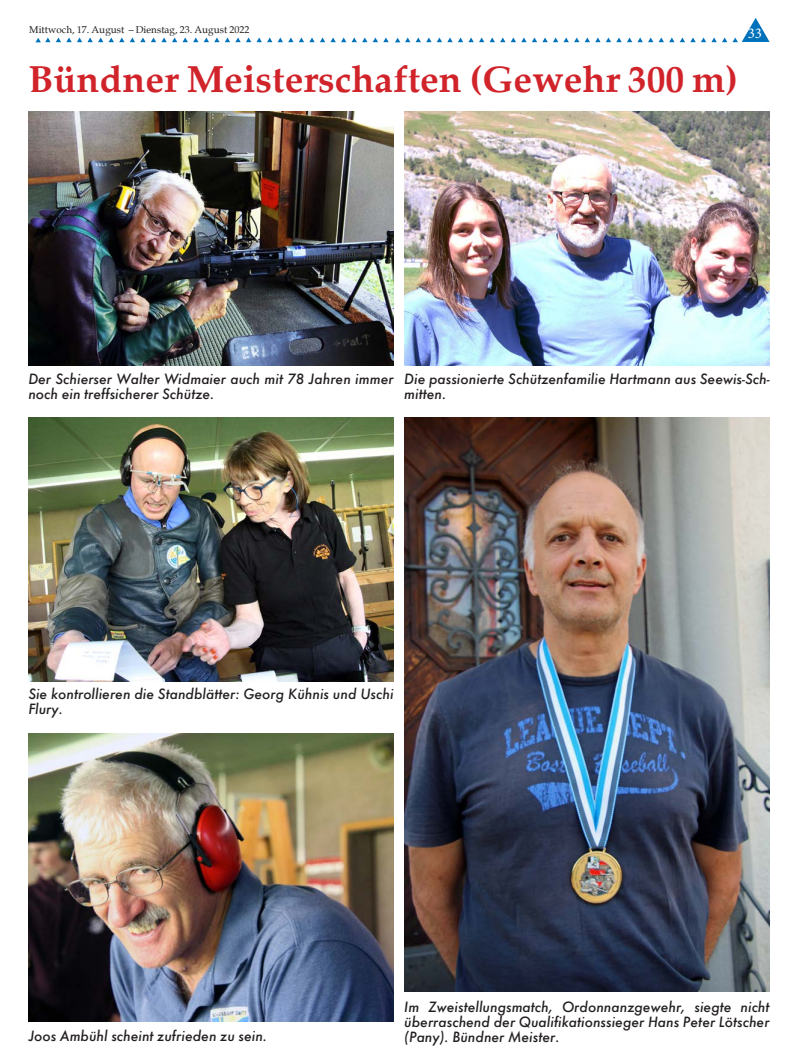
<style>
.page{position:relative;width:798px;height:1063px;background:#fff}
.page>*{position:absolute;margin:0;border:0;box-sizing:border-box;transform-origin:0 0}
.t1{font:700 37.5px "Palatia";color:#d1232a}
.t2{font:15px "Minion Pro";color:#fff}
.Lauftext{font:italic 500 13.75px/15px "Futura";color:#231f20}
.t3{font:10px "Palatia";color:#231f20}
</style>
<div class="page">
<svg style="left:669px;top:38px;width:15px;height:4px"></svg>
<svg style="left:595px;top:38px;width:68px;height:4px"></svg>
<svg style="left:574px;top:38px;width:15px;height:4px"></svg>
<svg style="left:500px;top:38px;width:68px;height:4px"></svg>
<svg style="left:479px;top:38px;width:15px;height:4px"></svg>
<svg style="left:690px;top:18px;width:79px;height:24px"></svg>
<svg style="left:395px;top:38px;width:78px;height:4px"></svg>
<svg style="left:320px;top:38px;width:68px;height:4px"></svg>
<svg style="left:225px;top:38px;width:89px;height:4px"></svg>
<svg style="left:130px;top:38px;width:89px;height:4px"></svg>
<svg style="left:35px;top:38px;width:89px;height:4px"></svg>
<img style="left:28px;top:111px;width:365px;height:255px">
<img style="left:28px;top:417px;width:365px;height:264px">
<img style="left:28px;top:733px;width:365px;height:289px">
<img style="left:404px;top:111px;width:365px;height:255px">
<img style="left:404px;top:417px;width:365px;height:574px">
<p class="t3" style="left:29px;top:23px;width:222px">Mittwoch, 17. August – Dienstag, 23. August 2022</p>
<h1 class="t1" style="left:29px;top:57px;width:710px">Bündner Meisterschaften (Gewehr 300 m)</h1>
<p class="t2" style="left:747px;top:23px;width:16px">33</p>
<p class="Lauftext" style="left:28px;top:371px;width:366px">Der Schierser Walter Widmaier auch mit 78 Jahren immer noch ein treffsicherer Schütze.</p>
<p class="Lauftext" style="left:404px;top:371px;width:367px">Die passionierte Schützenfamilie Hartmann aus Seewis-Sch&shy;mitten.</p>
<p class="Lauftext" style="left:28px;top:686px;width:366px">Sie kontrollieren die Standblätter: Georg Kühnis und Uschi<br>Flury.</p>
<p class="Lauftext" style="left:28px;top:1029px;width:240px">Joos Ambühl scheint zufrieden zu sein.</p>
<p class="Lauftext" style="left:404px;top:1000px;width:366px;text-align:justify">Im Zweistellungsmatch, Ordonnanzgewehr, siegte nicht überraschend der Qualifikationssieger Hans Peter Lötscher (Pany). Bündner Meister.</p>
</div>
